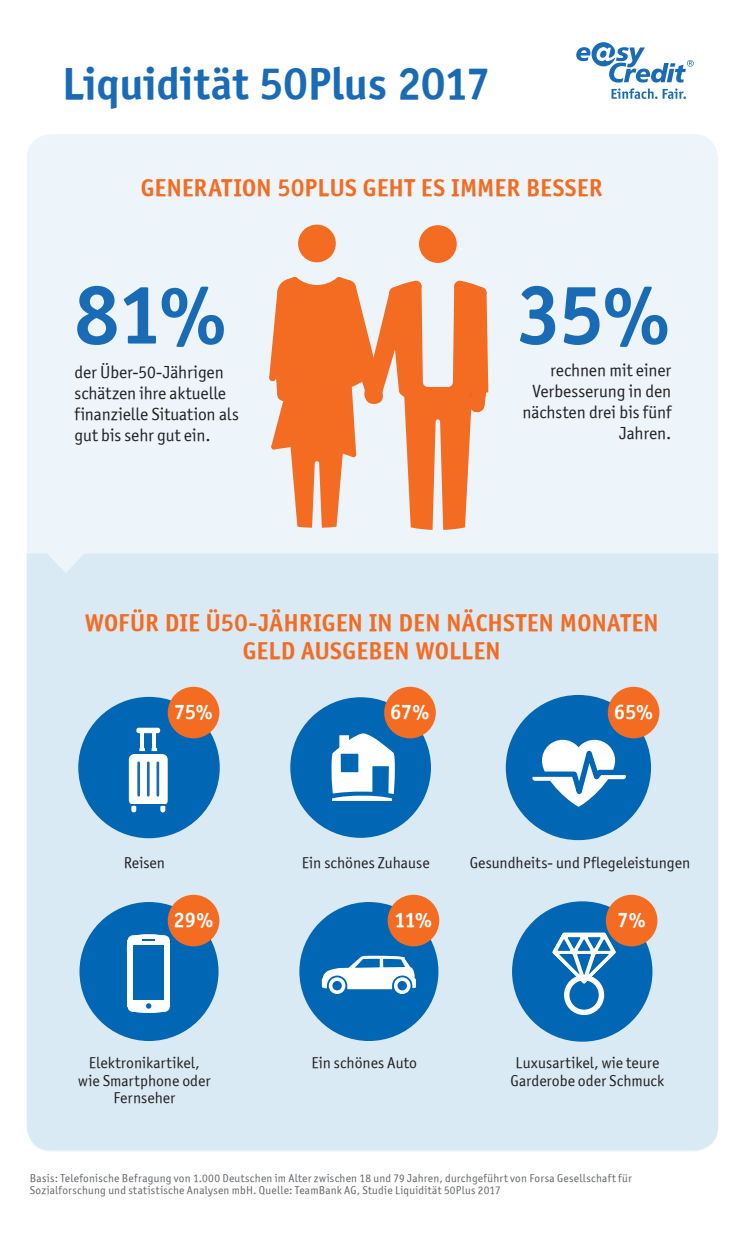
<style>
.page{position:relative;width:745px;height:1241px;background:#fff}
.page>*{position:absolute;margin:0;border:0;box-sizing:border-box;transform-origin:0 0}
.t1{font:84px "Officina Sans ITCTT Bold";color:#1a6bb5}
.t2{font:45.15px "Officina Sans ITCTT Bold";letter-spacing:-.005em;color:#1a6bb5}
.t3{font:24.5px/28px "Officina Sans ITCTT Bold";letter-spacing:.01em;color:#f36c21;text-align:center}
.t4{font:21px "Officina Sans ITCTT Bold";letter-spacing:-.01em;color:#fff}
.t5{font:17.5px/21px "Officina Sans ITCTT Book";letter-spacing:-.005em;color:#231f20}
.t6{font:15.75px/17.5px "Officina Sans ITCTT Book";color:#231f20;text-align:center}
.t7{font:11.38px/12.2px "Officina Sans ITCTT Book";letter-spacing:.025em;color:#636568}
</style>
<div class="page">
<div style="left:27px;top:134px;width:690px;height:1017px;background:#edf5fa;border-radius:25px"></div>
<svg style="left:576px;top:42px;width:117px;height:57px"></svg>
<div style="left:298px;top:224px;width:37px;height:38px;background:#f36c21;border-radius:50%"></div>
<svg style="left:269px;top:277px;width:219px;height:253px"></svg>
<div style="left:427px;top:379px;width:20px;height:8px;background:#edf5fa;border-radius:2px"></div>
<div style="left:418px;top:225px;width:38px;height:38px;background:#f36c21;border-radius:50%"></div>
<div style="left:27px;top:554px;width:690px;height:596px;background:#daeaf5"></div>
<svg style="left:46px;top:554px;width:42px;height:19px"></svg>
<div style="left:78px;top:696px;width:141px;height:142px;background:#0166b3;border-radius:50%"></div>
<div style="left:168px;top:686px;width:51px;height:52px;background:#f36c21;border-radius:50%"></div>
<div style="left:290px;top:697px;width:140px;height:140px;background:#0166b3;border-radius:50%"></div>
<div style="left:384px;top:686px;width:51px;height:52px;background:#f36c21;border-radius:50%"></div>
<div style="left:505px;top:694px;width:145px;height:146px;background:#0166b3;border-radius:50%"></div>
<div style="left:607px;top:686px;width:52px;height:52px;background:#f36c21;border-radius:50%"></div>
<div style="left:511px;top:901px;width:141px;height:140px;background:#0166b3;border-radius:50%"></div>
<div style="left:605px;top:894px;width:52px;height:52px;background:#f36c21;border-radius:50%"></div>
<div style="left:79px;top:901px;width:139px;height:139px;background:#0166b3;border-radius:50%"></div>
<div style="left:168px;top:894px;width:51px;height:52px;background:#f36c21;border-radius:50%"></div>
<div style="left:299px;top:901px;width:139px;height:139px;background:#0166b3;border-radius:50%"></div>
<div style="left:387px;top:894px;width:52px;height:52px;background:#f36c21;border-radius:50%"></div>
<svg style="left:552px;top:932px;width:63px;height:82px"></svg>
<svg style="left:321px;top:955px;width:94px;height:38px"></svg>
<svg style="left:532px;top:734px;width:101px;height:73px"></svg>
<svg style="left:331px;top:733px;width:63px;height:67px"></svg>
<svg style="left:129px;top:754px;width:39px;height:58px;background:#d5e5f2"></svg>
<div style="left:136px;top:727px;width:24px;height:6px;background:#fff;border-radius:3px"></div>
<hr style="left:140px;top:732px;width:4px;height:20px;background:#fff">
<hr style="left:152px;top:732px;width:4px;height:20px;background:#fff">
<div style="left:139px;top:747px;width:6px;height:7px;background:#fff"></div>
<div style="left:151px;top:747px;width:6px;height:7px;background:#fff"></div>
<hr style="left:137px;top:762px;width:3px;height:33px;background:#1a6bb5">
<hr style="left:147px;top:762px;width:2px;height:33px;background:#1a6bb5">
<hr style="left:156px;top:762px;width:3px;height:33px;background:#1a6bb5">
<hr style="left:134px;top:751px;width:28px;height:3px;background:#0166b3">
<svg style="left:127px;top:934px;width:42px;height:78px"></svg>
<h2 class="t2" style="left:62px;top:56px;width:429px">Liquidität 50Plus 2017</h2>
<h3 class="t3" style="left:141px;top:174px;width:463px">GENERATION 50PLUS GEHT ES IMMER BESSER</h3>
<h1 class="t1" style="left:74px;top:263px;width:155px">81%</h1>
<h3 class="t5" style="left:74px;top:361px;width:166px">der Über-50-Jährigen schätzen ihre aktuelle finanzielle Situation als gut bis sehr gut ein.</h3>
<h1 class="t1" style="left:516px;top:263px;width:156px">35%</h1>
<h3 class="t5" style="left:522px;top:359px;width:150px;text-align:right">rechnen mit einer<br>Verbesserung in den nächsten drei bis fünf<br>Jahren.</h3>
<h3 class="t3" style="left:85px;top:608px;width:575px">WOFÜR DIE Ü50-JÄHRIGEN IN DEN NÄCHSTEN MONATEN<br>GELD AUSGEBEN WOLLEN</h3>
<h3 class="t4" style="left:174px;top:699px;width:41px">75%</h3>
<h3 class="t4" style="left:390px;top:699px;width:41px">67%</h3>
<h3 class="t4" style="left:613px;top:699px;width:41px">65%</h3>
<h3 class="t6" style="left:124px;top:853px;width:43px">Reisen</h3>
<h3 class="t6" style="left:302px;top:853px;width:129px">Ein schönes Zuhause</h3>
<h3 class="t6" style="left:469px;top:853px;width:222px">Gesundheits- und Pflegeleistungen</h3>
<h3 class="t4" style="left:173px;top:906px;width:42px">29%</h3>
<h3 class="t4" style="left:394px;top:906px;width:39px">11%</h3>
<h3 class="t4" style="left:617px;top:906px;width:30px">7%</h3>
<h3 class="t6" style="left:78px;top:1054px;width:134px">Elektronikartikel, wie Smartphone oder<br>Fernseher</h3>
<h3 class="t6" style="left:311px;top:1054px;width:107px">Ein schönes Auto</h3>
<h3 class="t6" style="left:510px;top:1054px;width:155px">Luxusartikel, wie teure<br>Garderobe oder Schmuck</h3>
<p class="t7" style="left:30px;top:1171px;width:603px">Basis: Telefonische Befragung von 1.000 Deutschen im Alter zwischen 18 und 79 Jahren, durchgeführt von Forsa Gesellschaft für<br>Sozialforschung und statistische Analysen mbH. Quelle: TeamBank AG, Studie Liquidität 50Plus 2017</p>
</div>
